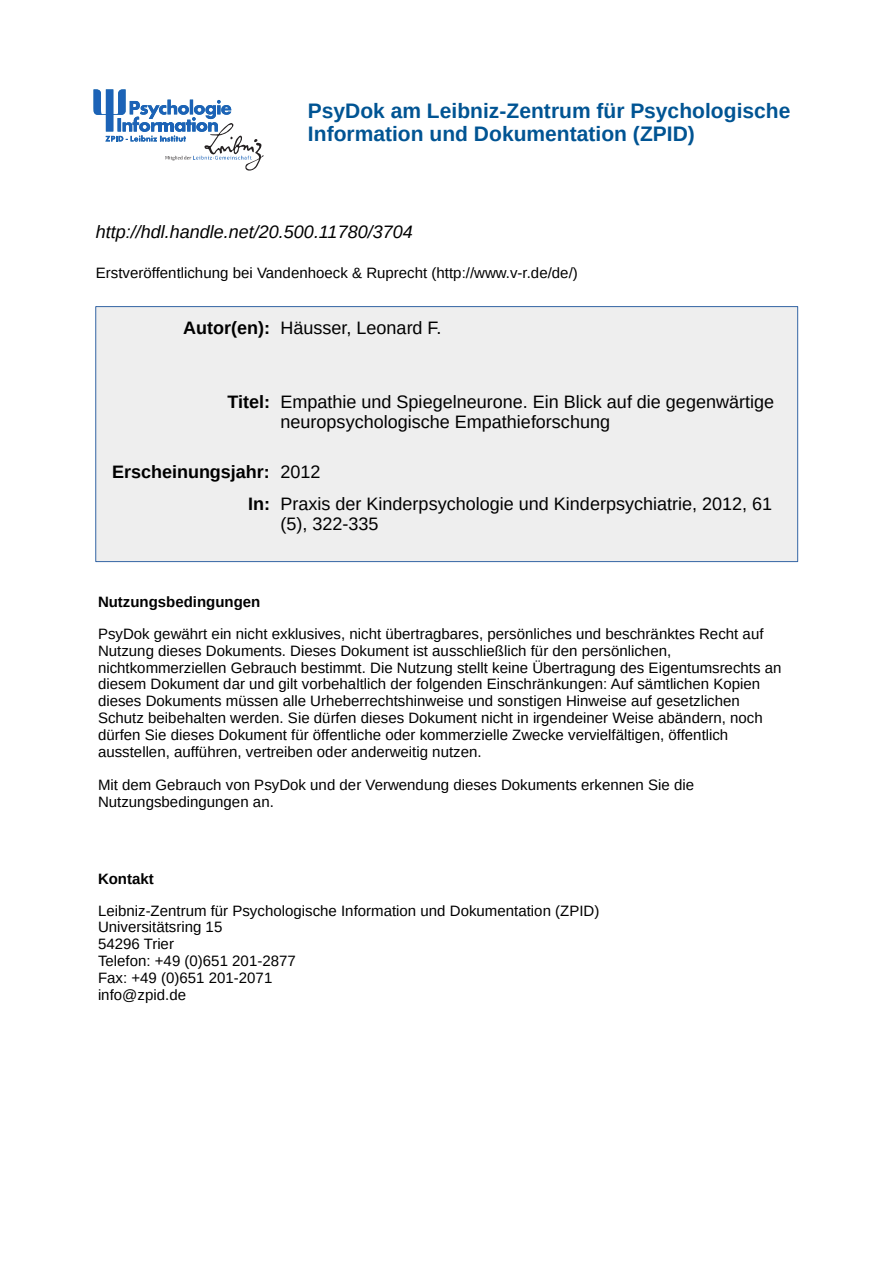
<style>
.page{position:relative;width:893px;height:1263px;background:#fff}
.page>*{position:absolute;margin:0;border:0;box-sizing:border-box;transform-origin:0 0}
.t1{font:700 21px/23.5px "Liberation Sans";color:#005493}
.t2{font:18px/20.1px "Liberation Sans";color:#000}
.t3{font:italic 18px "Liberation Sans";color:#000}
.t4{font:15px/16.8px "Liberation Sans";letter-spacing:.005em;color:#000}
.t5{font:700 15px "Liberation Sans";color:#000}
.s1{font-weight:700}
</style>
<div class="page">
<div style="left:95px;top:306px;width:703px;height:256px;background:#eee"></div>
<svg style="left:93px;top:90px;width:170px;height:81px"></svg>
<h1 class="t1" style="left:308px;top:99px;width:484px">PsyDok am Leibniz-Zentrum für Psychologische<br>Information und Dokumentation (ZPID)</h1>
<p class="t3" style="left:96px;top:222px;width:318px">http://hdl.handle.net/20.500.11780/3704</p>
<p class="t4" style="left:96px;top:264px;width:483px">Erstveröffentlichung bei Vandenhoeck &amp; Ruprecht (http://www.v-r.de/de/)</p>
<p class="t2" style="left:183px;top:317px;width:260px"><span class="s1">Autor(en):</span> Häusser, Leonard F.</p>
<p class="t2" style="left:280px;top:392px;width:495px;text-indent:-53px"><span class="s1">Titel:</span> Empathie und Spiegelneurone. Ein Blick auf die gegenwärtige neuropsychologische Empathieforschung</p>
<p class="t2" style="left:248px;top:456px;width:525px;line-height:32px;text-indent:-136px"><span class="s1">Erscheinungsjahr:</span> 2012<br><span class="s1">In:</span> Praxis der Kinderpsychologie und Kinderpsychiatrie, 2012, 61</p>
<p class="t2" style="left:280px;top:514px;width:100px">(5), 322-335</p>
<p class="t5" style="left:98px;top:594px;width:164px">Nutzungsbedingungen</p>
<p class="t4" style="left:98px;top:625px;width:685px">PsyDok gewährt ein nicht exklusives, nicht übertragbares, persönliches und beschränktes Recht auf Nutzung dieses Dokuments. Dieses Dokument ist ausschließlich für den persönlichen, nichtkommerziellen Gebrauch bestimmt. Die Nutzung stellt keine Übertragung des Eigentumsrechts an diesem Dokument dar und gilt vorbehaltlich der folgenden Einschränkungen: Auf sämtlichen Kopien dieses Dokuments müssen alle Urheberrechtshinweise und sonstigen Hinweise auf gesetzlichen Schutz beibehalten werden. Sie dürfen dieses Dokument nicht in irgendeiner Weise abändern, noch dürfen Sie dieses Dokument für öffentliche oder kommerzielle Zwecke vervielfältigen, öffentlich ausstellen, aufführen, vertreiben oder anderweitig nutzen.</p>
<p class="t4" style="left:98px;top:777px;width:597px">Mit dem Gebrauch von PsyDok und der Verwendung dieses Dokuments erkennen Sie die<br>Nutzungsbedingungen an.</p>
<p class="t5" style="left:98px;top:870px;width:57px">Kontakt</p>
<p class="t4" style="left:98px;top:902px;width:503px">Leibniz-Zentrum für Psychologische Information und Dokumentation (ZPID)<br>Universitätsring 15<br>54296 Trier<br>Telefon: +49 (0)651 201-2877<br>Fax: +49 (0)651 201-2071<br>info@zpid.de</p>
</div>
